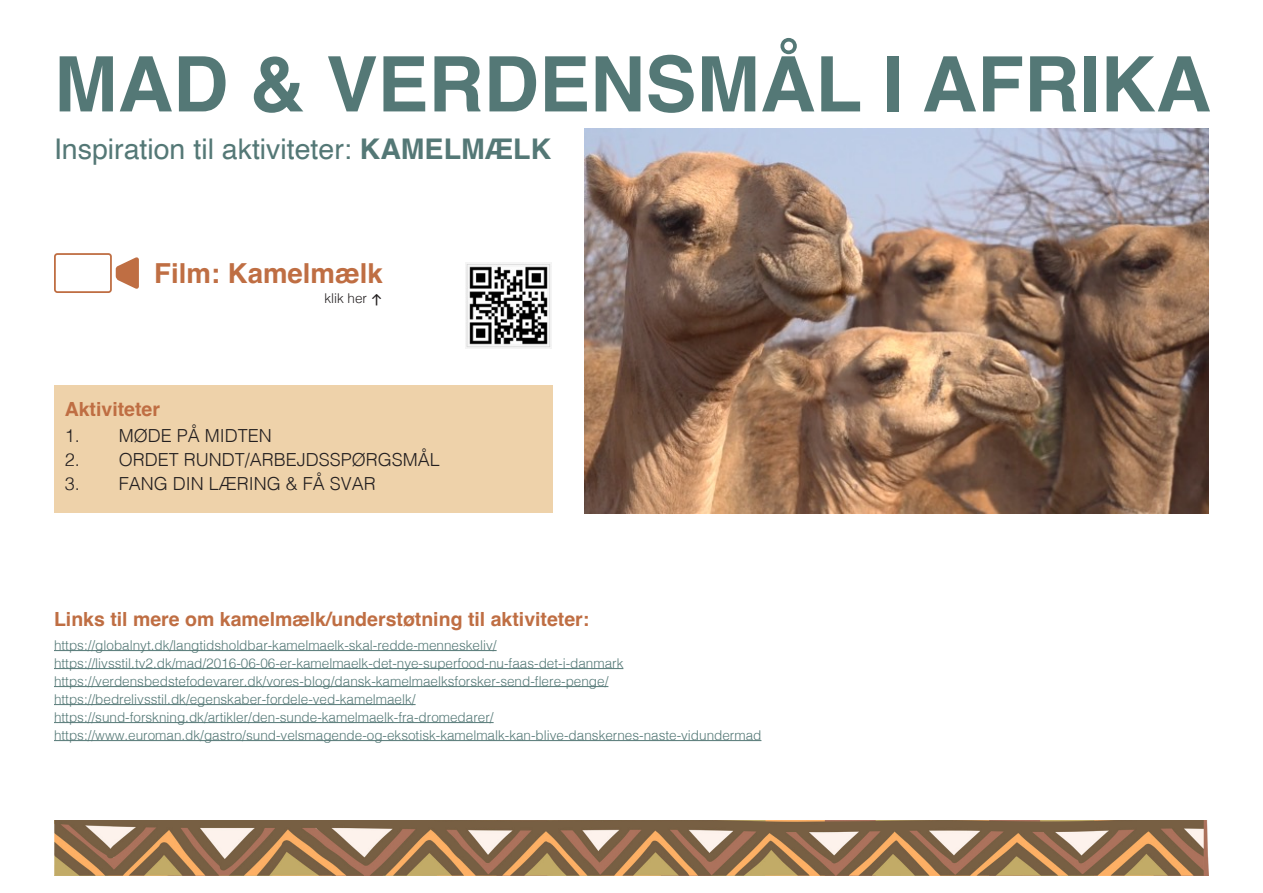
<style>
.page{position:relative;width:1263px;height:893px;background:#fff}
.page>*{position:absolute;margin:0;border:0;box-sizing:border-box;transform-origin:0 0}
.t1{font:700 76.5px "Helvetica";color:#547876}
.t2{font:28.5px "Helvetica";color:#547876}
.t3{font:700 27.6px "Helvetica";color:#bf6e43}
.t4{font:700 19.5px "Helvetica";color:#bf6e43}
.t5{font:300 18px "Helvetica";color:#231f20}
.t6{font:300 13.5px "Helvetica";color:#547876}
.t7{font:300 13.5px "Helvetica";color:#231f20}
.s1{font-weight:700}
.s2{font-family:"Italian Plate No 1";font-weight:700}
</style>
<div class="page">
<img style="left:585px;top:129px;width:624px;height:384px">
<div style="left:54px;top:385px;width:499px;height:128px;background:#eed2aa"></div>
<img style="left:54px;top:821px;width:1155px;height:55px">
<img style="left:466px;top:263px;width:85px;height:86px">
<svg style="left:115px;top:258px;width:24px;height:31px"></svg>
<div style="left:54px;top:253px;width:58px;height:40px;border:2px solid #bf6e43;border-radius:3px"></div>
<hr style="left:54px;top:650px;width:443px;height:1px;background:#547876">
<hr style="left:54px;top:668px;width:569px;height:1px;background:#547876">
<hr style="left:54px;top:686px;width:554px;height:1px;background:#547876">
<hr style="left:54px;top:704px;width:362px;height:1px;background:#547876">
<hr style="left:54px;top:722px;width:440px;height:1px;background:#547876">
<hr style="left:54px;top:740px;width:707px;height:1px;background:#547876">
<p class="t1" style="left:54px;top:38px;width:1159px">MAD &amp; VERDENSMÅL I AFRIKA</p>
<p class="t2" style="left:54px;top:127px;width:499px">Inspiration til aktiviteter: <span class="s1">KAMELMÆLK</span></p>
<p class="t3" style="left:154px;top:257px;width:230px">Film: Kamelmælk</p>
<p class="t4" style="left:65px;top:397px;width:97px">Aktiviteter</p>
<p class="t7" style="left:324px;top:287px;width:60px">klik her <span class="s2">↑</span></p>
<p class="t5" style="left:65px;top:421px;width:208px">1. MØDE PÅ MIDTEN</p>
<p class="t5" style="left:65px;top:445px;width:377px">2. ORDET RUNDT/ARBEJDSSPØRGSMÅL</p>
<p class="t5" style="left:65px;top:469px;width:313px">3. FANG DIN LÆRING &amp; FÅ SVAR</p>
<p class="t4" style="left:54px;top:607px;width:537px">Links til mere om kamelmælk/understøtning til aktiviteter:</p>
<p class="t6" style="left:54px;top:633px;width:444px">https://globalnyt.dk/langtidsholdbar-kamelmaelk-skal-redde-menneskeliv/</p>
<p class="t6" style="left:54px;top:651px;width:571px">https://livsstil.tv2.dk/mad/2016-06-06-er-kamelmaelk-det-nye-superfood-nu-faas-det-i-danmark</p>
<p class="t6" style="left:54px;top:669px;width:556px">https://verdensbedstefodevarer.dk/vores-blog/dansk-kamelmaelksforsker-send-flere-penge/</p>
<p class="t6" style="left:54px;top:687px;width:363px">https://bedrelivsstil.dk/egenskaber-fordele-ved-kamelmaelk/</p>
<p class="t6" style="left:54px;top:705px;width:441px">https://sund-forskning.dk/artikler/den-sunde-kamelmaelk-fra-dromedarer/</p>
<p class="t6" style="left:54px;top:723px;width:709px">https://www.euroman.dk/gastro/sund-velsmagende-og-eksotisk-kamelmalk-kan-blive-danskernes-naste-vidundermad</p>
</div>
